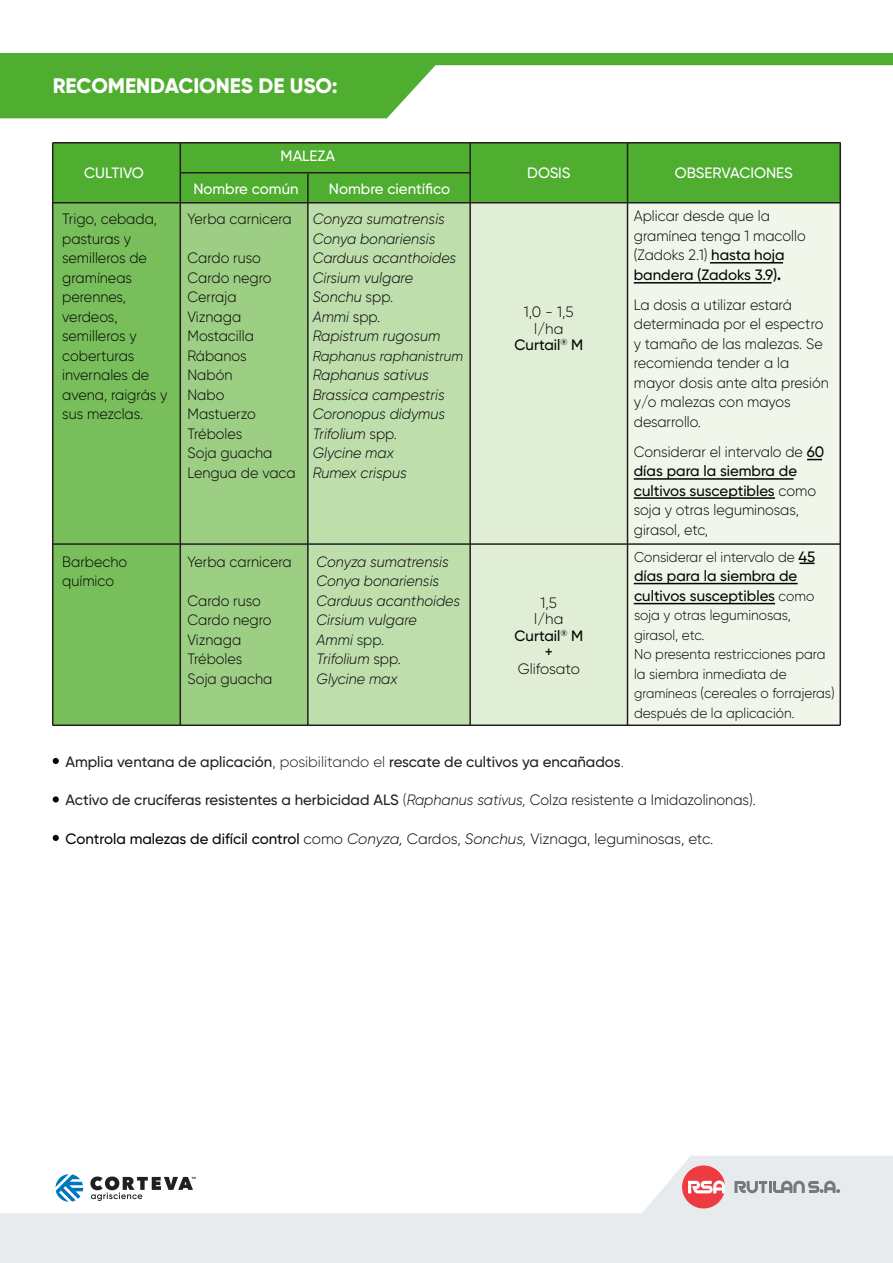
<style>
.page{position:relative;width:893px;height:1263px;background:#fff}
.page>*{position:absolute;margin:0;border:0;box-sizing:border-box;transform-origin:0 0}
.t1{font:800 21px "Gilroy";color:#fff}
.t2{font:300 15px/19.5px "Gilroy";color:#050504;scale:.95 1}
.t3{font:italic 300 15px/19.5px "Gilroy";color:#050504;scale:.95 1}
.t4{font:500 15px "Gilroy";color:#231f20}
.t5{font:300 15px/16.5px "Gilroy";color:#050504;text-align:center}
.t6{font:500 15px/16.5px "Gilroy";color:#050504;text-align:center}
.t7{font:500 15px "Gilroy";color:#fff}
.t8{font:300 14.25px/19.5px "Gilroy";color:#050504;scale:.95 1}
.t9{font:italic 300 14.25px "Gilroy";color:#050504;scale:.95 1}
.s1{font-style:normal}
.s2{font-weight:500}
.s3{font-weight:300}
.s4{font-weight:800}
.s5{font-weight:500;font-size:15px}
.s6{font-weight:300;font-size:14.25px}
.s7{font-size:13.5px}
.s8{font-weight:300;font-style:italic;color:#050504}
.s9{font-weight:300;color:#050504}
.s10{font-style:italic}
</style>
<div class="page">
<svg style="left:0;top:53px;width:893px;height:65px;fill:#4fad2f"></svg>
<div style="left:53px;top:203px;width:127px;height:522px;background:#78be5b"></div>
<div style="left:180px;top:203px;width:128px;height:522px;background:#9cce84"></div>
<div style="left:309px;top:203px;width:161px;height:522px;background:#bedeac"></div>
<div style="left:470px;top:203px;width:157px;height:522px;background:#e0eed5"></div>
<div style="left:627px;top:203px;width:213px;height:522px;background:#f1f6ea"></div>
<div style="left:53px;top:143px;width:787px;height:60px;background:#4fad2f"></div>
<hr style="left:180px;top:172px;width:290px;height:1px;background:#231f20">
<hr style="left:53px;top:202px;width:787px;height:1px;background:#231f20">
<hr style="left:53px;top:543px;width:787px;height:2px;background:#231f20">
<hr style="left:53px;top:724px;width:787px;height:2px;background:#231f20">
<hr style="left:53px;top:142px;width:787px;height:1px;background:#231f20">
<hr style="left:180px;top:143px;width:1px;height:582px;background:#231f20">
<hr style="left:307px;top:174px;width:2px;height:551px;background:#231f20">
<hr style="left:469px;top:143px;width:2px;height:582px;background:#231f20">
<hr style="left:627px;top:143px;width:1px;height:582px;background:#231f20">
<hr style="left:52px;top:143px;width:1px;height:582px;background:#231f20">
<hr style="left:839px;top:143px;width:2px;height:582px;background:#231f20">
<svg style="left:0;top:1156px;width:893px;height:107px;fill:#e7ebee"></svg>
<svg style="left:56px;top:1174px;width:27px;height:28px"></svg>
<svg style="left:90px;top:1176px;width:106px;height:25px"></svg>
<svg style="left:734px;top:1181px;width:106px;height:12px"></svg>
<svg style="left:682px;top:1165px;width:43px;height:43px;background:#ef8287"></svg>
<svg style="left:53px;top:758px;width:6px;height:6px"></svg>
<svg style="left:53px;top:796px;width:6px;height:6px"></svg>
<svg style="left:53px;top:835px;width:6px;height:6px"></svg>
<hr style="left:710px;top:262px;width:73px;height:1px;background:#050504">
<hr style="left:634px;top:282px;width:137px;height:2px;background:#050504">
<svg style="left:807px;top:459px;width:15px;height:1px"></svg>
<svg style="left:800px;top:562px;width:14px;height:2px"></svg>
<hr style="left:634px;top:478px;width:160px;height:2px;background:#050504">
<hr style="left:634px;top:583px;width:164px;height:1px;background:#050504">
<hr style="left:634px;top:497px;width:141px;height:2px;background:#050504">
<hr style="left:634px;top:603px;width:141px;height:1px;background:#050504">
<h1 class="t1" style="left:53px;top:72px;width:286px">RECOMENDACIONES DE USO:</h1>
<p class="t7" style="left:281px;top:147px;width:56px">MALEZA</p>
<p class="t7" style="left:84px;top:163px;width:61px">CULTIVO</p>
<p class="t7" style="left:527px;top:163px;width:45px">DOSIS</p>
<p class="t7" style="left:675px;top:163px;width:120px">OBSERVACIONES</p>
<p class="t7" style="left:193px;top:179px;width:107px">Nombre común</p>
<p class="t7" style="left:329px;top:179px;width:123px">Nombre científico</p>
<p class="t2" style="left:62px;top:209px;width:112px">Trigo, cebada, pasturas y semilleros de gramíneas perennes, verdeos, semilleros y coberturas invernales de avena, raigrás y sus mezclas.</p>
<p class="t2" style="left:188px;top:209px;width:111px">Yerba carnicera</p>
<p class="t2" style="left:188px;top:248px;width:115px">Cardo ruso<br>Cardo negro<br>Cerraja<br>Viznaga<br>Mostacilla<br>Rábanos<br>Nabón<br>Nabo<br>Mastuerzo<br>Tréboles<br>Soja guacha<br>Lengua de vaca</p>
<p class="t3" style="left:313px;top:209px;width:153px">Conyza sumatrensis<br>Conya bonariensis<br>Carduus acanthoides<br>Cirsium vulgare<br>Sonchu <span class="s1">spp.<br></span>Ammi <span class="s1">spp.<br></span>Rapistrum rugosum</p>
<p class="t9" style="left:313px;top:347px;width:160px">Raphanus raphanistrum</p>
<p class="t3" style="left:313px;top:365px;width:141px">Raphanus sativus<br>Brassica campestris<br>Coronopus didymus<br>Trifolium <span class="s1">spp.<br></span>Glycine max<br>Rumex crispus</p>
<p class="t2" style="left:62px;top:552px;width:70px">Barbecho químico</p>
<p class="t2" style="left:188px;top:552px;width:111px">Yerba carnicera</p>
<p class="t2" style="left:188px;top:591px;width:91px">Cardo ruso<br>Cardo negro<br>Viznaga<br>Tréboles<br>Soja guacha</p>
<p class="t3" style="left:317px;top:552px;width:153px">Conyza sumatrensis<br>Conya bonariensis<br>Carduus acanthoides<br>Cirsium vulgare<br>Ammi <span class="s1">spp.<br></span>Trifolium <span class="s1">spp.<br></span>Glycine max</p>
<p class="t5" style="left:514px;top:304px;width:70px">1,0 - 1,5 l/ha<br><span class="s2">Curtail</span><sup>®</sup> <span class="s2">M</span></p>
<p class="t6" style="left:514px;top:594px;width:70px"><span class="s3">1,5<br>l/ha<br></span>Curtail<sup>®</sup> M +</p>
<p class="t5" style="left:518px;top:660px;width:63px">Glifosato</p>
<p class="t2" style="left:634px;top:206px;width:182px">Aplicar desde que la gramínea tenga 1 macollo (Zadoks 2.1) <span class="s2">hasta hoja bandera (Zadoks 3.9)</span><span class="s4">.</span></p>
<p class="t2" style="left:634px;top:295px;width:207px">La dosis a utilizar estará determinada por el espectro y tamaño de las malezas. Se recomienda tender a la mayor dosis ante alta presión y/o malezas con mayos desarrollo.</p>
<p class="t2" style="left:634px;top:442px;width:202px">Considerar el intervalo de <span class="s2">60 días para la siembra de cultivos susceptibles</span> como soja y otras leguminosas, girasol, etc,</p>
<p class="t8" style="left:634px;top:547px;width:192px">Considerar el intervalo de <span class="s5">45</span></p>
<p class="t6" style="left:634px;top:566px;width:182px;line-height:19.5px;text-align:left">días para la siembra de cultivos susceptibles <span class="s6">como</span></p>
<p class="t8" style="left:634px;top:605px;width:213px">soja y otras leguminosas, girasol, etc.<br>No presenta restricciones para la siembra inmediata de <span class="s7">gramíneas</span> (cereales o forrajeras) después de la aplicación.</p>
<p class="t4" style="left:65px;top:752px;width:560px">Amplia ventana de aplicación<span class="s3">, posibilitando el</span> rescate de cultivos ya encañados<span class="s3">.</span></p>
<p class="t4" style="left:65px;top:791px;width:692px">Activo de crucíferas resistentes a herbicidad ALS <span class="s3">(</span><span class="s8">Raphanus sativus,</span> <span class="s9">Colza resistente a Imidazolinonas).</span></p>
<p class="t5" style="left:65px;top:830px;width:649px"><span class="s2">Controla malezas de difícil control</span> como <span class="s10">Conyza,</span> Cardos, <span class="s10">Sonchus,</span> Viznaga, leguminosas, etc.</p>
</div>
